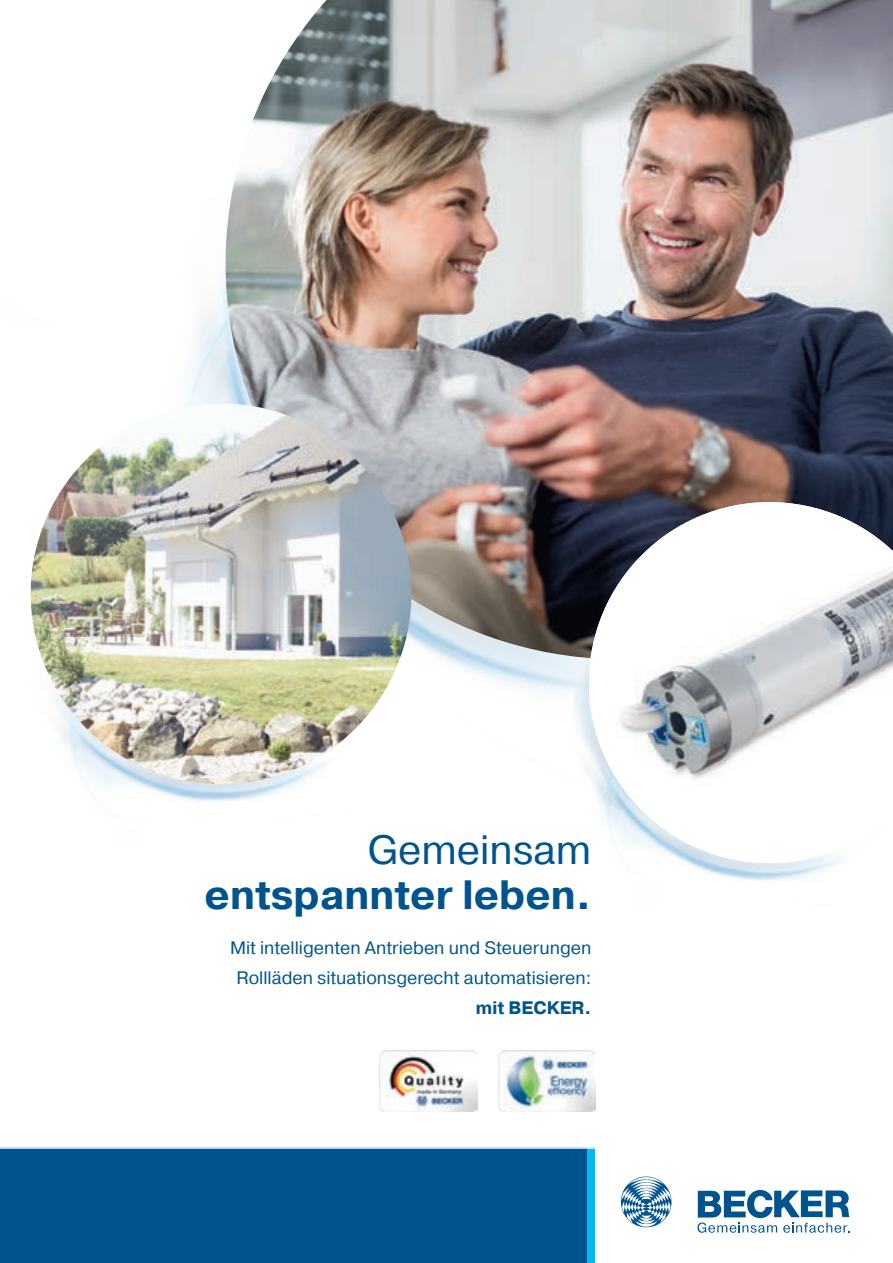
<style>
.page{position:relative;width:893px;height:1263px;background:#fff}
.page>*{position:absolute;margin:0;border:0;box-sizing:border-box;transform-origin:0 0}
.t1{font:700 40.8px "Pragmatica";color:#00548e}
.t2{font:40.8px "Pragmatica";color:#00548e}
.t3{font:18px/30px "Pragmatica";color:#00548e;text-align:center}
.t4{font:700 18px "Pragmatica";color:#00548e}
</style>
<div class="page">
<img style="left:198px;top:0;width:695px;height:665px">
<svg style="left:697px;top:1190px;width:153px;height:43px"></svg>
<svg style="left:621px;top:1176px;width:51px;height:52px"></svg>
<div style="left:582px;top:1148px;width:13px;height:115px;background:#00baf1"></div>
<div style="left:0;top:1148px;width:586px;height:115px;background:#00548e"></div>
<hr style="left:0;top:1147px;width:893px;height:2px;background:#fff">
<img style="left:534px;top:644px;width:303px;height:237px">
<img style="left:589px;top:502px;width:304px;height:361px">
<img style="left:379px;top:1051px;width:98px;height:61px">
<img style="left:498px;top:1051px;width:97px;height:60px">
<img style="left:188px;top:328px;width:195px;height:75px">
<img style="left:30px;top:403px;width:408px;height:398px">
<h1 class="t2" style="left:368px;top:825px;width:225px">Gemeinsam</h1>
<h1 class="t1" style="left:205px;top:868px;width:388px">entspannter leben.</h1>
<p class="t3" style="left:230px;top:933px;width:363px">Mit intelligenten Antrieben und Steuerungen<br>Rollläden situationsgerecht automatisieren:</p>
<p class="t4" style="left:476px;top:996px;width:117px">mit BECKER.</p>
</div>
